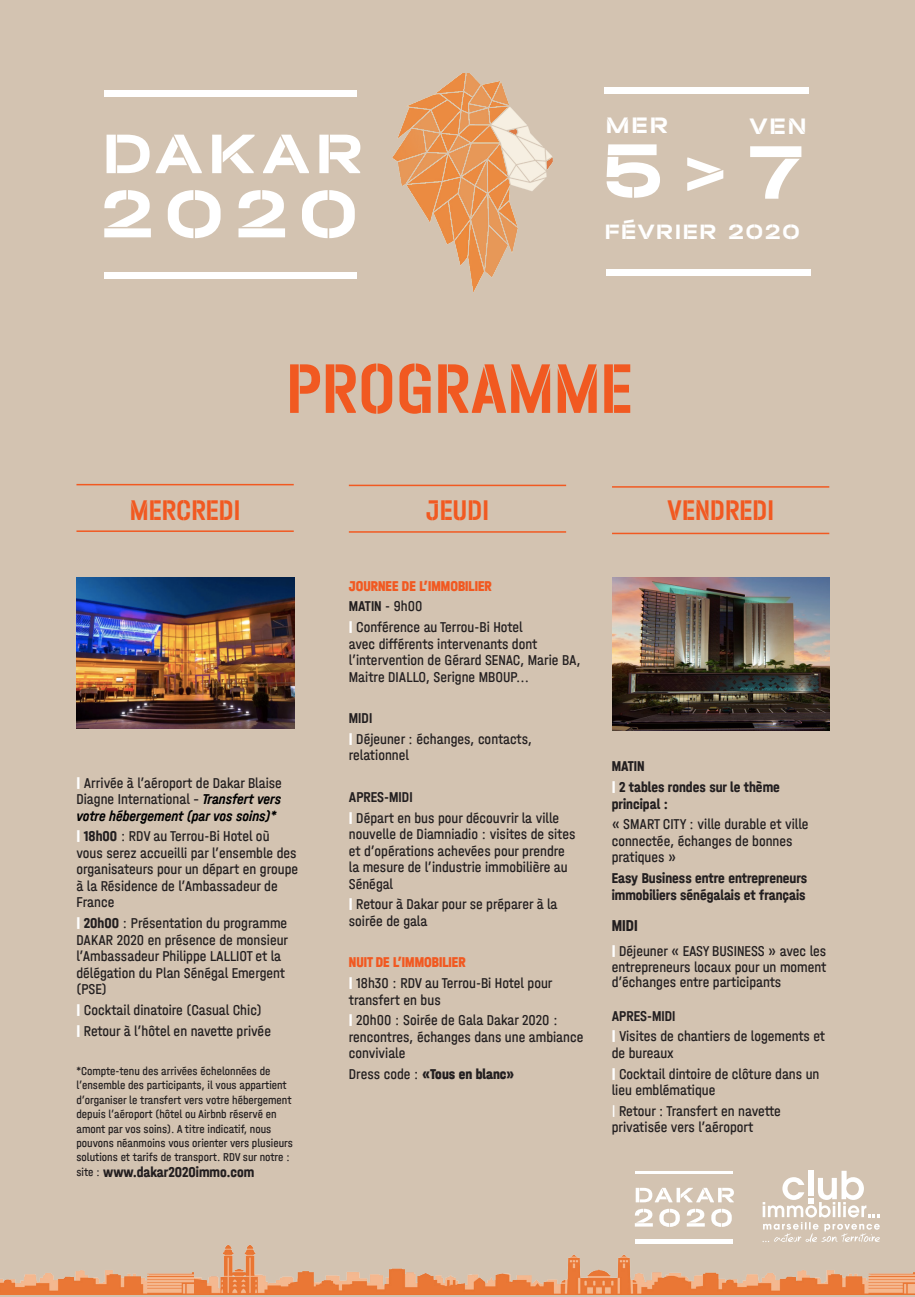
<style>
.page{position:relative;width:915px;height:1297px;background:#fff}
.page>*{position:absolute;margin:0;border:0;box-sizing:border-box;transform-origin:0 0}
.t1{font:79.95px "Halvar Stncl Breit Bd Min G";color:#fff}
.t2{font:73.95px "Halvar Stncl Eng Md Min G";color:#f15921}
.t3{font:60px "Halvar Stncl Breit Bd Min G";color:#fff}
.t4{font:30px "Halvar Stncl Eng Md Min G";color:#f15921}
.t5{font:23.7px "Halvar Stncl Breit Bd Min G";letter-spacing:.05em;color:#fff}
.t6{font:21.9px "Halvar Stncl Breit Bd Min G";letter-spacing:.05em;color:#fff}
.t7{font:700 16.65px "Halvar Eng";color:#231f20}
.t8{font:15px/16.5px "Halvar Eng";color:#231f20}
.t9{font:700 15px/16.5px "Halvar Eng";color:#231f20}
.t10{font:800 15px "Halvar Eng";color:#f15921}
.t11{font:500 15px "Halvar Eng";color:#231f20}
.t12{font:800 15px "Halvar Eng";color:#231f20}
.t13{font:12px/14.4px "Halvar Eng";color:#231f20}
.s1{font-weight:800;color:#fff}
.s2{font-weight:500;font-style:italic;color:#000}
.s3{font-weight:700}
.s4{font-weight:400}
.s5{color:#fff}
</style>
<div class="page">
<div style="left:0;top:0;width:914px;height:1297px;background:#d3c3b1"></div>
<hr style="left:76px;top:484px;width:218px;height:1px;background:#f15921">
<hr style="left:76px;top:530px;width:218px;height:2px;background:#f15921">
<hr style="left:349px;top:485px;width:217px;height:1px;background:#f15921">
<hr style="left:349px;top:531px;width:217px;height:2px;background:#f15921">
<hr style="left:611px;top:486px;width:218px;height:2px;background:#f15921">
<hr style="left:611px;top:533px;width:218px;height:1px;background:#f15921">
<div style="left:808px;top:1170px;width:5px;height:26px;background:#fff"></div>
<svg style="left:762px;top:1171px;width:117px;height:66px"></svg>
<img style="left:76px;top:577px;width:218px;height:152px">
<img style="left:611px;top:577px;width:218px;height:153px">
<img style="left:380px;top:74px;width:184px;height:229px">
<svg style="left:106px;top:135px;width:254px;height:38px"></svg>
<svg style="left:104px;top:190px;width:250px;height:48px"></svg>
<div style="left:104px;top:90px;width:253px;height:6px;background:#fff"></div>
<div style="left:603px;top:87px;width:205px;height:7px;background:#fff"></div>
<div style="left:104px;top:272px;width:253px;height:7px;background:#fff"></div>
<div style="left:605px;top:269px;width:205px;height:6px;background:#fff"></div>
<svg style="left:635px;top:1188px;width:98px;height:14px"></svg>
<svg style="left:634px;top:1209px;width:97px;height:18px"></svg>
<hr style="left:634px;top:1171px;width:98px;height:2px;background:#fff">
<img style="left:0;top:1237px;width:914px;height:57px">
<p class="t5" style="left:605px;top:110px;width:64px">MER</p>
<p class="t1" style="left:600px;top:119px;width:66px">5</p>
<p class="t3" style="left:680px;top:136px;width:50px">&gt;</p>
<p class="t5" style="left:749px;top:111px;width:59px">VEN</p>
<p class="t1" style="left:745px;top:121px;width:62px">7</p>
<p class="t6" style="left:604px;top:218px;width:197px">FÉVRIER 2020</p>
<p class="t2" style="left:286px;top:344px;width:347px">PROGRAMME</p>
<p class="t4" style="left:130px;top:492px;width:112px">MERCREDI</p>
<p class="t4" style="left:426px;top:492px;width:65px">JEUDI</p>
<p class="t4" style="left:667px;top:492px;width:108px">VENDREDI</p>
<p class="t8" style="left:76px;top:774px;width:207px;text-align:justify"><span class="s1">|</span> Arrivée à l’aéroport de Dakar Blaise Diagne International - <span class="s2">Transfert vers votre hébergement (par vos soins)*</span></p>
<p class="t8" style="left:76px;top:828px;width:223px"><span class="s1">|</span> <span class="s3">18h00</span> : RDV au Terrou-Bi Hotel où vous serez accueilli par l’ensemble des organisateurs pour un départ en groupe à la Résidence de l’Ambassadeur de<br>France</p>
<p class="t8" style="left:76px;top:914px;width:213px"><span class="s1">|</span> <span class="s3">20h00</span> : Présentation du programme<br>DAKAR 2020 en présence de monsieur l’Ambassadeur Philippe LALLIOT et la délégation du Plan Sénégal Emergent (PSE)</p>
<p class="t8" style="left:76px;top:1001px;width:187px"><span class="s1">|</span> Cocktail dinatoire (Casual Chic)</p>
<p class="t8" style="left:76px;top:1022px;width:196px"><span class="s1">|</span> Retour à l’hôtel en navette privée</p>
<p class="t13" style="left:76px;top:1063px;width:218px">*Compte-tenu des arrivées échelonnées de l’ensemble des participants, il vous appartient d’organiser le transfert vers votre hébergement depuis l’aéroport (hôtel ou Airbnb réservé en amont par vos soins). A titre indicatif, nous pouvons néanmoins vous orienter vers plusieurs solutions et tarifs de transport. RDV sur notre : site :</p>
<p class="t9" style="left:103px;top:1164px;width:153px">www.dakar2020immo.com</p>
<p class="t10" style="left:349px;top:576px;width:144px">JOURNEE DE L’IMMOBILIER</p>
<p class="t11" style="left:349px;top:597px;width:75px">MATIN <span class="s4">- 9h00</span></p>
<p class="t8" style="left:349px;top:618px;width:233px"><span class="s1">|</span> Conférence au Terrou-Bi Hotel<br>avec différents intervenants dont l’intervention de Gérard SENAC, Marie BA, Maitre DIALLO, Serigne MBOUP...</p>
<p class="t11" style="left:349px;top:709px;width:25px">MIDI</p>
<p class="t8" style="left:349px;top:730px;width:185px"><span class="s1">|</span> Déjeuner : échanges, contacts, relationnel</p>
<p class="t11" style="left:349px;top:788px;width:65px">APRES-MIDI</p>
<p class="t8" style="left:349px;top:809px;width:228px"><span class="s1">|</span> Départ en bus pour découvrir la ville nouvelle de Diamniadio : visites de sites et d’opérations achevées pour prendre la mesure de l’industrie immobilière au Sénégal</p>
<p class="t8" style="left:349px;top:896px;width:210px"><span class="s1">|</span> Retour à Dakar pour se préparer à la soirée de gala</p>
<p class="t10" style="left:349px;top:953px;width:118px">NUIT DE L’IMMOBILIER</p>
<p class="t8" style="left:349px;top:974px;width:205px"><span class="s1">|</span> 18h30 : RDV au Terrou-Bi Hotel pour transfert en bus</p>
<p class="t8" style="left:349px;top:1012px;width:236px"><span class="s1">|</span> 20h00 : Soirée de Gala Dakar 2020 : rencontres, échanges dans une ambiance conviviale</p>
<p class="t12" style="left:349px;top:1065px;width:167px"><span class="s4">Dress code :</span> «Tous en blanc»</p>
<p class="t9" style="left:611px;top:758px;width:34px">MATIN</p>
<p class="t9" style="left:611px;top:778px;width:170px"><span class="s1">|</span> 2 tables rondes sur le thème principal :</p>
<p class="t8" style="left:611px;top:816px;width:198px">« SMART CITY : ville durable et ville connectée, échanges de bonnes pratiques »</p>
<p class="t9" style="left:611px;top:869px;width:197px">Easy Business entre entrepreneurs immobiliers sénégalais et français</p>
<p class="t7" style="left:611px;top:915px;width:28px">MIDI</p>
<p class="t8" style="left:611px;top:942px;width:216px"><span class="s1">|</span> Déjeuner « EASY BUSINESS » avec les entrepreneurs locaux pour un moment</p>
<p class="t8" style="left:611px;top:973px;width:171px">d’échanges entre participants</p>
<p class="t11" style="left:611px;top:1006px;width:65px">APRES-MIDI</p>
<p class="t8" style="left:611px;top:1028px;width:215px"><span class="s1">|</span> Visites de chantiers de logements et de bureaux</p>
<p class="t8" style="left:611px;top:1065px;width:209px"><span class="s1">|</span> Cocktail dintoire de clôture dans un lieu emblématique</p>
<p class="t8" style="left:611px;top:1102px;width:170px"><span class="s5">|</span> Retour : Transfert en navette privatisée vers l’aéroport</p>
</div>
